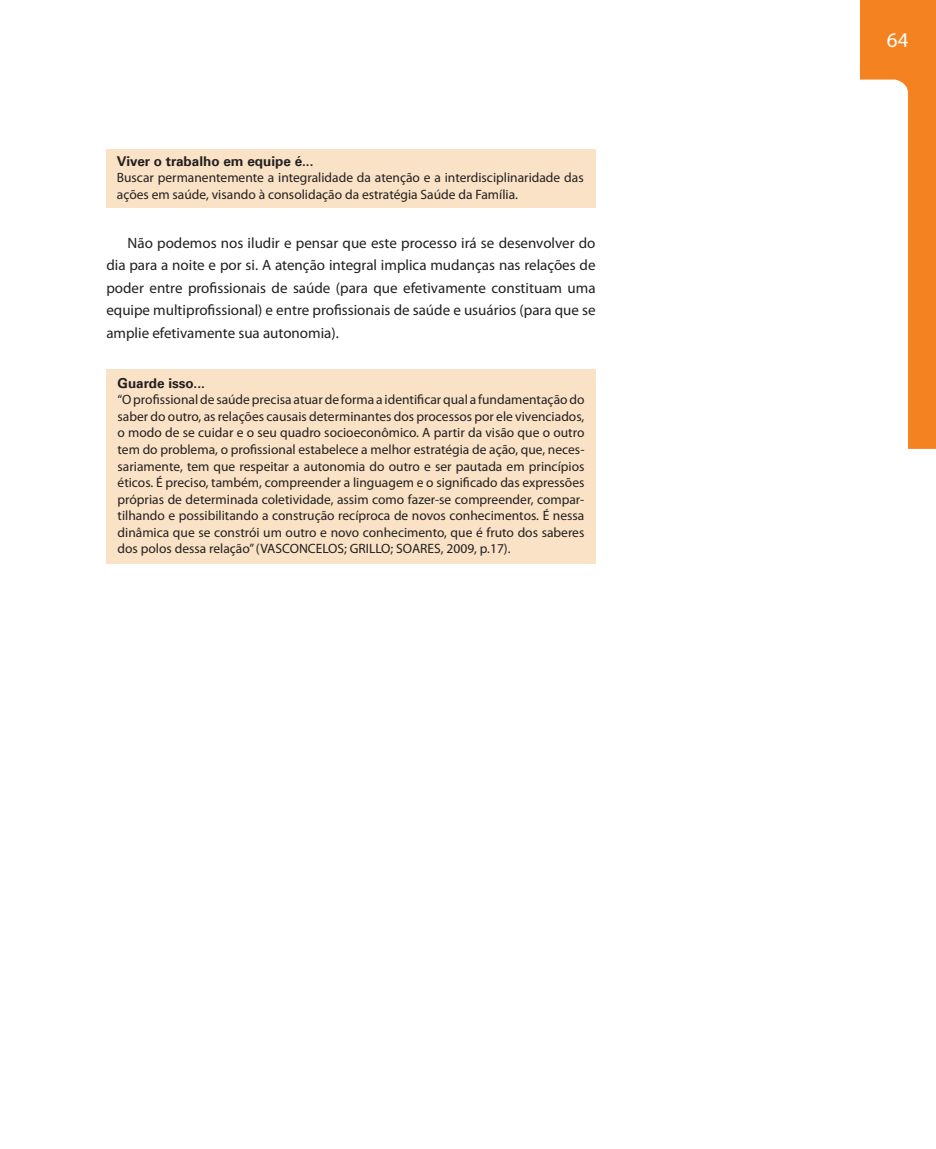
<style>
.page{position:relative;width:936px;height:1149px;background:#fff}
.page>*{position:absolute;margin:0;border:0;box-sizing:border-box;transform-origin:0 0}
.t1{font:21px "Myriad Pro";color:#fff}
.t2{font:15px/22.5px "Myriad Pro";color:#231f20;text-align:justify}
.t3{font:13.5px/16.5px "Myriad Pro";color:#231f20}
.t4{font:700 13.5px "Univers LT";color:#231f20}
</style>
<div class="page">
<svg style="left:860px;top:0;width:75px;height:448px"></svg>
<div style="left:106px;top:149px;width:489px;height:59px;background:#f9e2c5"></div>
<div style="left:106px;top:369px;width:489px;height:195px;background:#f9e2c5"></div>
<p class="t4" style="left:117px;top:153px;width:198px">Viver o trabalho em equipe é...</p>
<p class="t3" style="left:117px;top:169px;width:468px">Buscar permanentemente a integralidade da atenção e a interdisciplinaridade das ações em saúde, visando à consolidação da estratégia Saúde da Família.</p>
<p class="t2" style="left:106px;top:231px;width:490px;text-indent:21px">Não podemos nos iludir e pensar que este processo irá se desenvolver do dia para a noite e por si. A atenção integral implica mudanças nas relações de poder entre profissionais de saúde (para que efetivamente constituam uma equipe multiprofissional) e entre profissionais de saúde e usuários (para que se amplie efetivamente sua autonomia).</p>
<p class="t4" style="left:117px;top:375px;width:89px">Guarde isso...</p>
<p class="t3" style="left:117px;top:391px;width:468px;text-align:justify">“O profissional de saúde precisa atuar de forma a identificar qual a fundamentação do saber do outro, as relações causais determinantes dos processos por ele vivenciados, o modo de se cuidar e o seu quadro socioeconômico. A partir da visão que o outro tem do problema, o profissional estabelece a melhor estratégia de ação, que, neces&shy;sariamente, tem que respeitar a autonomia do outro e ser pautada em princípios éticos. É preciso, também, compreender a linguagem e o significado das expressões próprias de determinada coletividade, assim como fazer-se compreender, compar&shy;tilhando e possibilitando a construção recíproca de novos conhecimentos. É nessa dinâmica que se constrói um outro e novo conhecimento, que é fruto dos saberes dos polos dessa relação” (VASCONCELOS; GRILLO; SOARES, 2009, p.17).</p>
<h1 class="t1" style="left:886px;top:27px;width:23px">64</h1>
</div>
